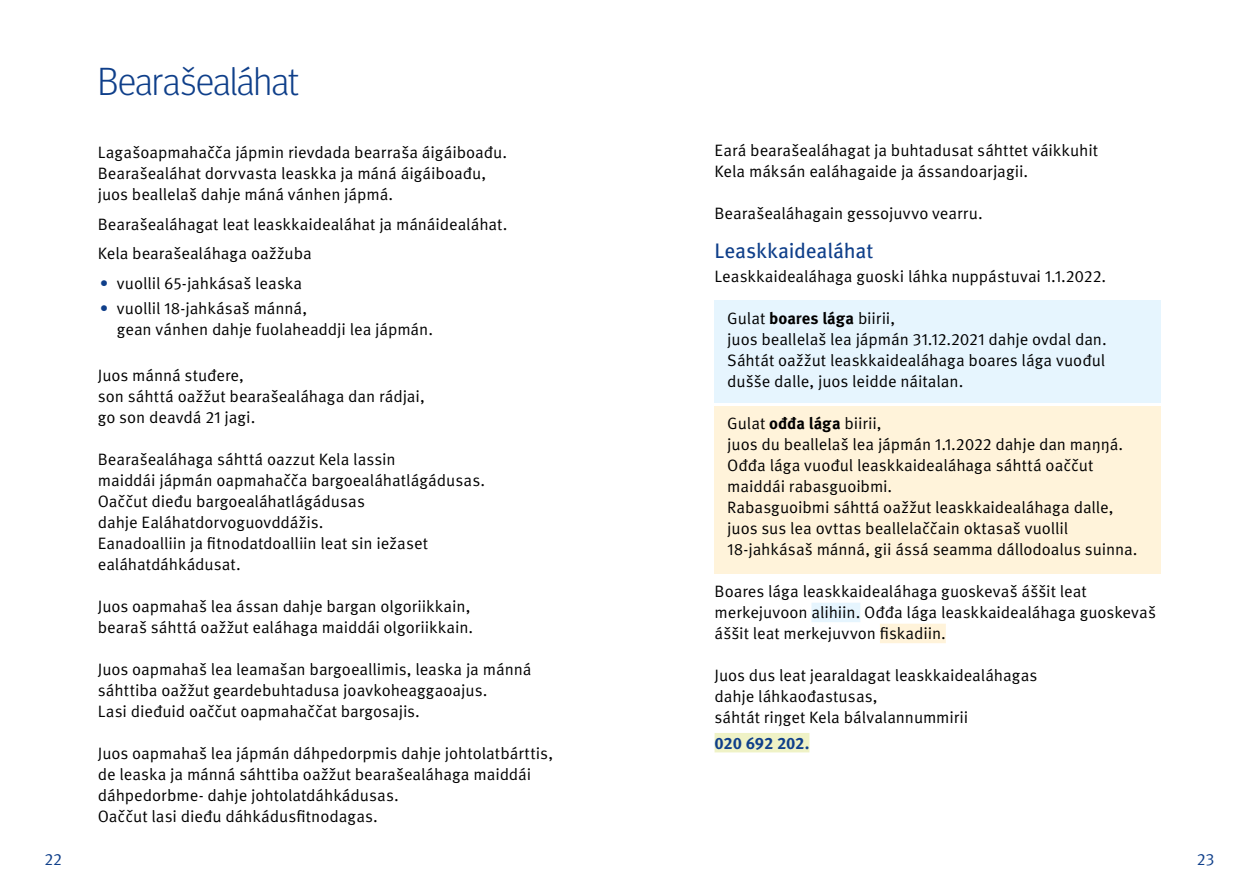
<style>
.page{position:relative;width:1259px;height:893px;background:#fff}
.page>*{position:absolute;margin:0;border:0;box-sizing:border-box;transform-origin:0 0}
.H1_otsikko{font:300 39px "Meta Headline Pro";color:#0f3f8a}
.H2_otsikko{font:21px "Meta Pro";letter-spacing:-.01em;color:#0f3f8a}
.Body_copy{font:16.5px/21px "Meta Pro Norm";letter-spacing:-.005em;color:#000}
.Bulletpoints{font:16.5px/21px "Meta Pro Norm";letter-spacing:-.005em;color:#000}
.Links{font:700 16.5px "Meta Pro";letter-spacing:-.015em;color:#0f3f8a}
.t1{font:16.5px "Meta Pro Norm";color:#0f3f8a}
.s1{color:#0f3f8a}
.s2{font-family:"Meta Pro";font-weight:700}
</style>
<div class="page">
<div style="left:714px;top:300px;width:447px;height:103px;background:#e6f5fe"></div>
<div style="left:714px;top:407px;width:447px;height:167px;background:#fff3da"></div>
<div style="left:811px;top:603px;width:49px;height:19px;background:#e6f5fe"></div>
<div style="left:880px;top:624px;width:66px;height:19px;background:#fff3da"></div>
<div style="left:714px;top:733px;width:95px;height:19px;background:#eff2c6"></div>
<h1 class="H1_otsikko" style="left:98px;top:53px;width:202px">Bearašealáhat</h1>
<p class="Body_copy" style="left:98px;top:141px;width:411px">Lagašoapmahačča jápmin rievdada bearraša áigáiboađu.<br>Bearašealáhat dorvvasta leaskka ja máná áigáiboađu, juos beallelaš dahje máná vánhen jápmá.</p>
<p class="Body_copy" style="left:98px;top:212px;width:411px">Bearašealáhagat leat leaskkaidealáhat ja mánáidealáhat.</p>
<p class="Body_copy" style="left:98px;top:242px;width:215px">Kela bearašealáhaga oažžuba</p>
<p class="Bulletpoints" style="left:100px;top:272px;width:204px"><span class="s1">•</span> vuollil 65-jahkásaš leaska</p>
<p class="Bulletpoints" style="left:117px;top:297px;width:317px;text-indent:-17px"><span class="s1">•</span> vuollil 18-jahkásaš mánná,<br>gean vánhen dahje fuolaheaddji lea jápmán.</p>
<p class="Body_copy" style="left:98px;top:364px;width:328px">Juos mánná stuđere,<br>son sáhttá oažžut bearašealáhaga dan rádjai, go son deavdá 21 jagi.</p>
<p class="Body_copy" style="left:98px;top:448px;width:389px">Bearašealáhaga sáhttá oazzut Kela lassin<br>maiddái jápmán oapmahačča bargoealáhatlágádusas.</p>
<p class="Body_copy" style="left:98px;top:490px;width:269px">Oaččut dieđu bargoealáhatlágádusas dahje Ealáhatdorvoguovddážis.</p>
<p class="Body_copy" style="left:98px;top:532px;width:332px">Eanadoalliin ja fitnodatdoalliin leat sin iežaset ealáhatdáhkádusat.</p>
<p class="Body_copy" style="left:98px;top:595px;width:377px">Juos oapmahaš lea ássan dahje bargan olgoriikkain, bearaš sáhttá oažžut ealáhaga maiddái olgoriikkain.</p>
<p class="Body_copy" style="left:98px;top:658px;width:435px">Juos oapmahaš lea leamašan bargoeallimis, leaska ja mánná sáhttiba oažžut geardebuhtadusa joavkoheaggaoajus.</p>
<p class="Body_copy" style="left:98px;top:700px;width:324px">Lasi dieđuid oaččut oapmahaččat bargosajis.</p>
<p class="Body_copy" style="left:98px;top:742px;width:457px">Juos oapmahaš lea jápmán dáhpedorpmis dahje johtolatbárttis, de leaska ja mánná sáhttiba oažžut bearašealáhaga maiddái dáhpedorbme- dahje johtolatdáhkádusas.</p>
<p class="Body_copy" style="left:98px;top:805px;width:282px">Oaččut lasi dieđu dáhkádusfitnodagas.</p>
<p class="Body_copy" style="left:714px;top:139px;width:385px">Eará bearašealáhagat ja buhtadusat sáhttet váikkuhit</p>
<p class="Body_copy" style="left:714px;top:160px;width:315px">Kela máksán ealáhagaide ja ássandoarjagii.</p>
<p class="Body_copy" style="left:714px;top:202px;width:270px">Bearašealáhagain gessojuvvo vearru.</p>
<h2 class="H2_otsikko" style="left:714px;top:235px;width:160px">Leaskkaidealáhat</h2>
<p class="Body_copy" style="left:714px;top:265px;width:393px">Leaskkaidealáhaga guoski láhka nuppástuvai 1.1.2022.</p>
<p class="Body_copy" style="left:727px;top:307px;width:169px">Gulat <span class="s2">boares lága</span> biirii,</p>
<p class="Body_copy" style="left:727px;top:328px;width:381px">juos beallelaš lea jápmán 31.12.2021 dahje ovdal dan.</p>
<p class="Body_copy" style="left:727px;top:349px;width:379px">Sáhtát oažžut leaskkaidealáhaga boares lága vuođul dušše dalle, juos leidde náitalan.</p>
<p class="Body_copy" style="left:727px;top:412px;width:397px">Gulat <span class="s2">ođđa lága</span> biirii,<br>juos du beallelaš lea jápmán 1.1.2022 dahje dan maŋŋá.</p>
<p class="Body_copy" style="left:727px;top:454px;width:367px">Ođđa lága vuođul leaskkaidealáhaga sáhttá oaččut maiddái rabasguoibmi.</p>
<p class="Body_copy" style="left:727px;top:496px;width:412px">Rabasguoibmi sáhttá oažžut leaskkaidealáhaga dalle, juos sus lea ovttas beallelaččain oktasaš vuollil<br>18-jahkásaš mánná, gii ássá seamma dállodoalus suinna.</p>
<p class="Body_copy" style="left:714px;top:580px;width:443px">Boares lága leaskkaidealáhaga guoskevaš áššit leat merkejuvoon alihiin. Ođđa lága leaskkaidealáhaga guoskevaš áššit leat merkejuvvon fiskadiin.</p>
<p class="Body_copy" style="left:714px;top:664px;width:324px">Juos dus leat jearaldagat leaskkaidealáhagas dahje láhkaođastusas,<br>sáhtát riŋget Kela bálvalannummirii</p>
<p class="Links" style="left:714px;top:730px;width:96px">020 692 202.</p>
<p class="t1" style="left:44px;top:847px;width:19px">22</p>
<p class="t1" style="left:1197px;top:847px;width:19px">23</p>
</div>
